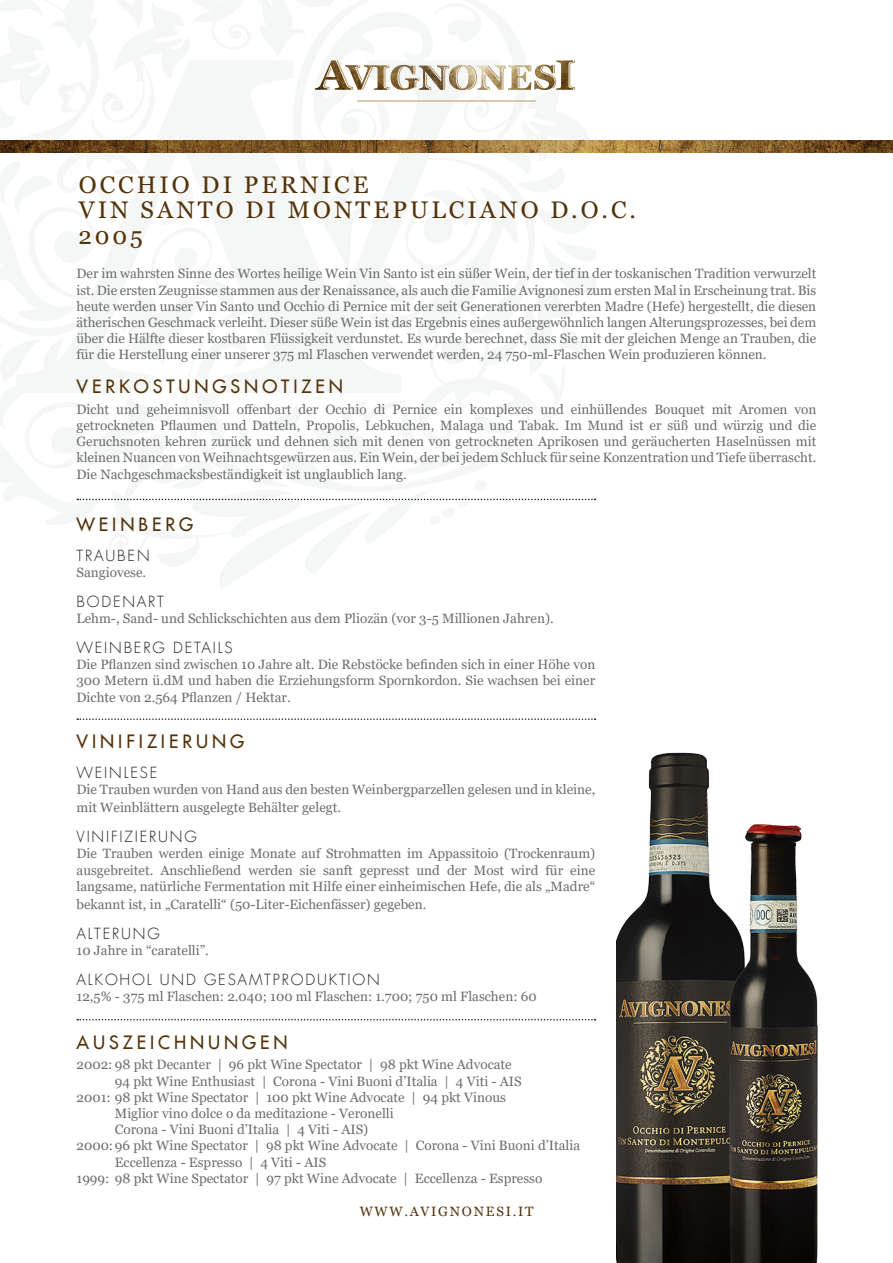
<style>
.page{position:relative;width:893px;height:1263px;background:#fff}
.page>*{position:absolute;margin:0;border:0;box-sizing:border-box;transform-origin:0 0}
.t1{font:24px/25.5px "Georgia";letter-spacing:.13em;color:#53330a}
.t2{font:18px "Futura LT";letter-spacing:.22em;color:#53330a}
.t3{font:300 15px "Futura LT";letter-spacing:.12em;color:#231f20}
.t4{font:13.5px/16.2px "Georgia";color:#6c6d70;text-align:justify}
.t5{font:13.5px "Georgia";letter-spacing:.13em;color:#53330a}
</style>
<div class="page">
<img style="left:616px;top:752px;width:202px;height:511px">
<svg style="left:77px;top:718px;width:519px;height:2px"></svg>
<svg style="left:77px;top:499px;width:519px;height:1px"></svg>
<svg style="left:77px;top:1019px;width:519px;height:1px"></svg>
<img style="left:0;top:140px;width:893px;height:13px">
<img style="left:315px;top:60px;width:254px;height:30px">
<svg style="left:384px;top:65px;width:5px;height:25px"></svg>
<svg style="left:324px;top:68px;width:7px;height:22px"></svg>
<svg style="left:337px;top:60px;width:37px;height:30px"></svg>
<svg style="left:398px;top:67px;width:5px;height:21px"></svg>
<svg style="left:468px;top:65px;width:9px;height:25px"></svg>
<svg style="left:569px;top:60px;width:6px;height:30px"></svg>
<svg style="left:414px;top:65px;width:5px;height:23px"></svg>
<svg style="left:426px;top:65px;width:23px;height:25px"></svg>
<svg style="left:484px;top:65px;width:22px;height:25px"></svg>
<svg style="left:457px;top:67px;width:4px;height:21px"></svg>
<svg style="left:519px;top:68px;width:1px;height:19px"></svg>
<svg style="left:531px;top:65px;width:25px;height:24px"></svg>
<hr style="left:357px;top:101px;width:179px;height:1px;background:#b99764">
<h1 class="t1" style="left:79px;top:172px;width:559px">OCCHIO DI PERNICE<br>VIN SANTO DI MONTEPULCIANO D.O.C.<br>2005</h1>
<p class="t4" style="left:77px;top:266px;width:741px">Der im wahrsten Sinne des Wortes heilige Wein Vin Santo ist ein süßer Wein, der tief in der toskanischen Tradition verwurzelt ist. Die ersten Zeugnisse stammen aus der Renaissance, als auch die Familie Avignonesi zum ersten Mal in Erscheinung trat. Bis heute werden unser Vin Santo und Occhio di Pernice mit der seit Generationen vererbten Madre (Hefe) hergestellt, die diesen ätherischen Geschmack verleiht. Dieser süße Wein ist das Ergebnis eines außergewöhnlich langen Alterungsprozesses, bei dem über die Hälfte dieser kostbaren Flüssigkeit verdunstet. Es wurde berechnet, dass Sie mit der gleichen Menge an Trauben, die für die Herstellung einer unserer 375 ml Flaschen verwendet werden, 24 750-ml-Flaschen Wein produzieren können.</p>
<h2 class="t2" style="left:77px;top:375px;width:268px">VERKOSTUNGSNOTIZEN</h2>
<p class="t4" style="left:77px;top:401px;width:741px">Dicht und geheimnisvoll offenbart der Occhio di Pernice ein komplexes und einhüllendes Bouquet mit Aromen von getrockneten Pflaumen und Datteln, Propolis, Lebkuchen, Malaga und Tabak. Im Mund ist er süß und würzig und die Geruchsnoten kehren zurück und dehnen sich mit denen von getrockneten Aprikosen und geräucherten Haselnüssen mit kleinen Nuancen von Weihnachtsgewürzen aus. Ein Wein, der bei jedem Schluck für seine Konzentration und Tiefe überrascht.<br>Die Nachgeschmacksbeständigkeit ist unglaublich lang.</p>
<h2 class="t2" style="left:77px;top:512px;width:118px">WEINBERG</h2>
<p class="t3" style="left:77px;top:546px;width:75px">TRAUBEN</p>
<p class="t4" style="left:77px;top:564px;width:71px">Sangiovese.</p>
<p class="t3" style="left:77px;top:592px;width:89px">BODENART</p>
<p class="t4" style="left:77px;top:610px;width:479px">Lehm-, Sand- und Schlickschichten aus dem Pliozän (vor 3-5 Millionen Jahren).</p>
<p class="t3" style="left:77px;top:638px;width:158px">WEINBERG DETAILS</p>
<p class="t4" style="left:77px;top:657px;width:520px">Die Pflanzen sind zwischen 10 Jahre alt. Die Rebstöcke befinden sich in einer Höhe von 300 Metern ü.dM und haben die Erziehungsform Spornkordon. Sie wachsen bei einer Dichte von 2.564 Pflanzen / Hektar.</p>
<h2 class="t2" style="left:77px;top:730px;width:169px">VINIFIZIERUNG</h2>
<p class="t3" style="left:77px;top:763px;width:82px">WEINLESE</p>
<p class="t4" style="left:77px;top:781px;width:520px;line-height:18px">Die Trauben wurden von Hand aus den besten Weinbergparzellen gelesen und in kleine, mit Weinblättern ausgelegte Behälter gelegt.</p>
<p class="t3" style="left:77px;top:828px;width:122px">VINIFIZIERUNG</p>
<p class="t4" style="left:77px;top:846px;width:520px">Die Trauben werden einige Monate auf Strohmatten im Appassitoio (Trockenraum) ausgebreitet. Anschließend werden sie sanft gepresst und der Most wird für eine langsame, natürliche Fermentation mit Hilfe einer einheimischen Hefe, die als „Madre“</p>
<p class="t4" style="left:77px;top:896px;width:351px">bekannt ist, in „Caratelli“ (50-Liter-Eichenfässer) gegeben.</p>
<p class="t3" style="left:77px;top:924px;width:85px">ALTERUNG</p>
<p class="t4" style="left:77px;top:943px;width:134px">10 Jahre in “caratelli”.</p>
<p class="t3" style="left:77px;top:970px;width:305px">ALKOHOL UND GESAMTPRODUKTION</p>
<p class="t4" style="left:77px;top:989px;width:462px">12,5% - 375 ml Flaschen: 2.040; 100 ml Flaschen: 1.700; 750 ml Flaschen: 60</p>
<h2 class="t2" style="left:77px;top:1030px;width:213px">AUSZEICHNUNGEN</h2>
<p class="t4" style="left:77px;top:1057px;width:437px">2002: 98 pkt Decanter | 96 pkt Wine Spectator | 98 pkt Wine Advocate</p>
<p class="t4" style="left:115px;top:1073px;width:408px">94 pkt Wine Enthusiast | Corona - Vini Buoni d’Italia | 4 Viti - AIS</p>
<p class="t4" style="left:77px;top:1089px;width:431px">2001: 98 pkt Wine Spectator | 100 pkt Wine Advocate | 94 pkt Vinous</p>
<p class="t4" style="left:115px;top:1105px;width:280px">Miglior vino dolce o da meditazione - Veronelli</p>
<p class="t4" style="left:115px;top:1122px;width:255px">Corona - Vini Buoni d’Italia | 4 Viti - AIS)</p>
<p class="t4" style="left:77px;top:1138px;width:505px">2000:96 pkt Wine Spectator | 98 pkt Wine Advocate | Corona - Vini Buoni d’Italia</p>
<p class="t4" style="left:115px;top:1154px;width:213px">Eccellenza - Espresso | 4 Viti - AIS</p>
<p class="t4" style="left:77px;top:1170px;width:467px">1999: 98 pkt Wine Spectator | 97 pkt Wine Advocate | Eccellenza - Espresso</p>
<p class="t5" style="left:360px;top:1203px;width:175px">WWW.AVIGNONESI.IT</p>
</div>
